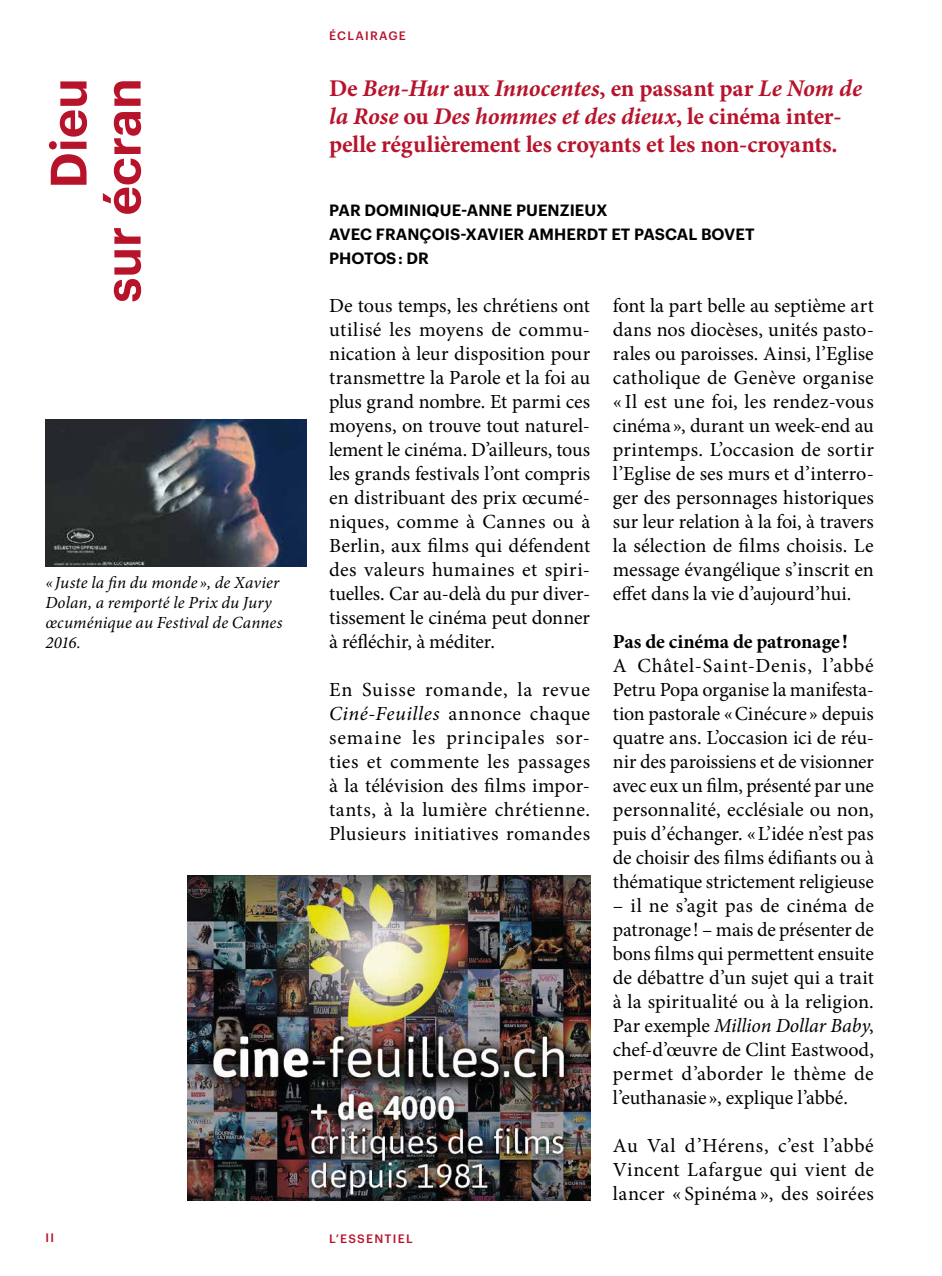
<style>
.page{position:relative;width:942px;height:1276px;background:#fff}
.page>*{position:absolute;margin:0;border:0;box-sizing:border-box;transform-origin:0 0}
.t1{font:600 50px/54px "Graphik";color:#b7142c;text-align:right}
.t2{font:700 24px/28px "Minion Pro";letter-spacing:-.01em;color:#b7142c}
.t3{font:20px/24px "Minion Pro";letter-spacing:.01em;color:#000;text-align:justify}
.t4{font:700 20px "Minion Pro";letter-spacing:-.01em;color:#000}
.t5{font:italic 17px/20px "Minion Pro";letter-spacing:.005em;color:#000}
.t6{font:600 16px/24px "Graphik";letter-spacing:.005em;color:#000}
.t7{font:500 12px "Graphik";letter-spacing:.105em;color:#b7142c}
.s1{font-style:italic}
</style>
<div class="page">
<img style="left:187px;top:875px;width:403px;height:325px">
<img style="left:45px;top:419px;width:261px;height:148px">
<p class="t7" style="left:329px;top:27px;width:78px">ÉCLAIRAGE</p>
<h1 class="t1" style="left:37px;top:303px;width:226px;rotate:-90deg">Dieu<br>sur écran</h1>
<p class="t2" style="left:329px;top:74px;width:534px">De <span class="s1">Ben-Hur</span> aux <span class="s1">Innocentes</span>, en passant par <span class="s1">Le Nom de la Rose</span> ou <span class="s1">Des hommes et des dieux</span>, le cinéma inter&shy;pelle régulièrement les croyants et les non-croyants.</p>
<p class="t6" style="left:329px;top:197px;width:427px">PAR DOMINIQUE-ANNE PUENZIEUX<br>AVEC FRANÇOIS-XAVIER AMHERDT ET PASCAL BOVET<br>PHOTOS: DR</p>
<p class="t3" style="left:329px;top:294px;width:262px">De tous temps, les chrétiens ont utilisé les moyens de commu&shy;nication à leur disposition pour transmettre la Parole et la foi au plus grand nombre. Et parmi ces moyens, on trouve tout naturel&shy;lement le cinéma. D’ailleurs, tous les grands festivals l’ont compris en distribuant des prix œcumé&shy;niques, comme à Cannes ou à Berlin, aux films qui défendent des valeurs humaines et spiri&shy;tuelles. Car au-delà du pur diver&shy;tissement le cinéma peut donner à réfléchir, à méditer.</p>
<p class="t3" style="left:329px;top:678px;width:262px">En Suisse romande, la revue <span class="s1">Ciné-Feuilles</span> annonce chaque semaine les principales sor&shy;ties et commente les passages à la télévision des films impor&shy;tants, à la lumière chrétienne.<br>Plusieurs initiatives romandes</p>
<p class="t3" style="left:612px;top:294px;width:262px">font la part belle au septième art dans nos diocèses, unités pasto&shy;rales ou paroisses. Ainsi, l’Eglise catholique de Genève organise « Il est une foi, les rendez-vous cinéma», durant un week-end au printemps. L’occasion de sortir l’Eglise de ses murs et d’interro&shy;ger des personnages historiques sur leur relation à la foi, à travers la sélection de films choisis. Le message évangélique s’inscrit en effet dans la vie d’aujourd’hui.</p>
<p class="t4" style="left:612px;top:628px;width:236px">Pas de cinéma de patronage!</p>
<p class="t3" style="left:612px;top:654px;width:262px">A Châtel-Saint-Denis, l’abbé Petru Popa organise la manifesta&shy;tion pastorale «Cinécure» depuis quatre ans. L’occasion ici de réu&shy;nir des paroissiens et de visionner avec eux un film, présenté par une personnalité, ecclésiale ou non, puis d’échanger. «L’idée n’est pas de choisir des films édifiants ou à thématique strictement religieuse</p>
<p class="t3" style="left:612px;top:894px;width:262px">– il ne s’agit pas de cinéma de patronage! – mais de présenter de bons films qui permettent ensuite de débattre d’un sujet qui a trait à la spiritualité ou à la religion.<br>Par exemple <span class="s1">Million Dollar Baby</span>, chef-d’œuvre de Clint Eastwood, permet d’aborder le thème de l’euthanasie», explique l’abbé.</p>
<p class="t3" style="left:612px;top:1134px;width:262px">Au Val d’Hérens, c’est l’abbé Vincent Lafargue qui vient de lancer « Spinéma », des soirées</p>
<p class="t5" style="left:45px;top:572px;width:238px">«Juste la fin du monde», de Xavier<br>Dolan, a remporté le Prix du Jury œcuménique au Festival de Cannes<br>2016.</p>
<p class="t7" style="left:45px;top:1228px;width:10px">II</p>
<p class="t7" style="left:329px;top:1229px;width:85px">L’ESSENTIEL</p>
</div>
